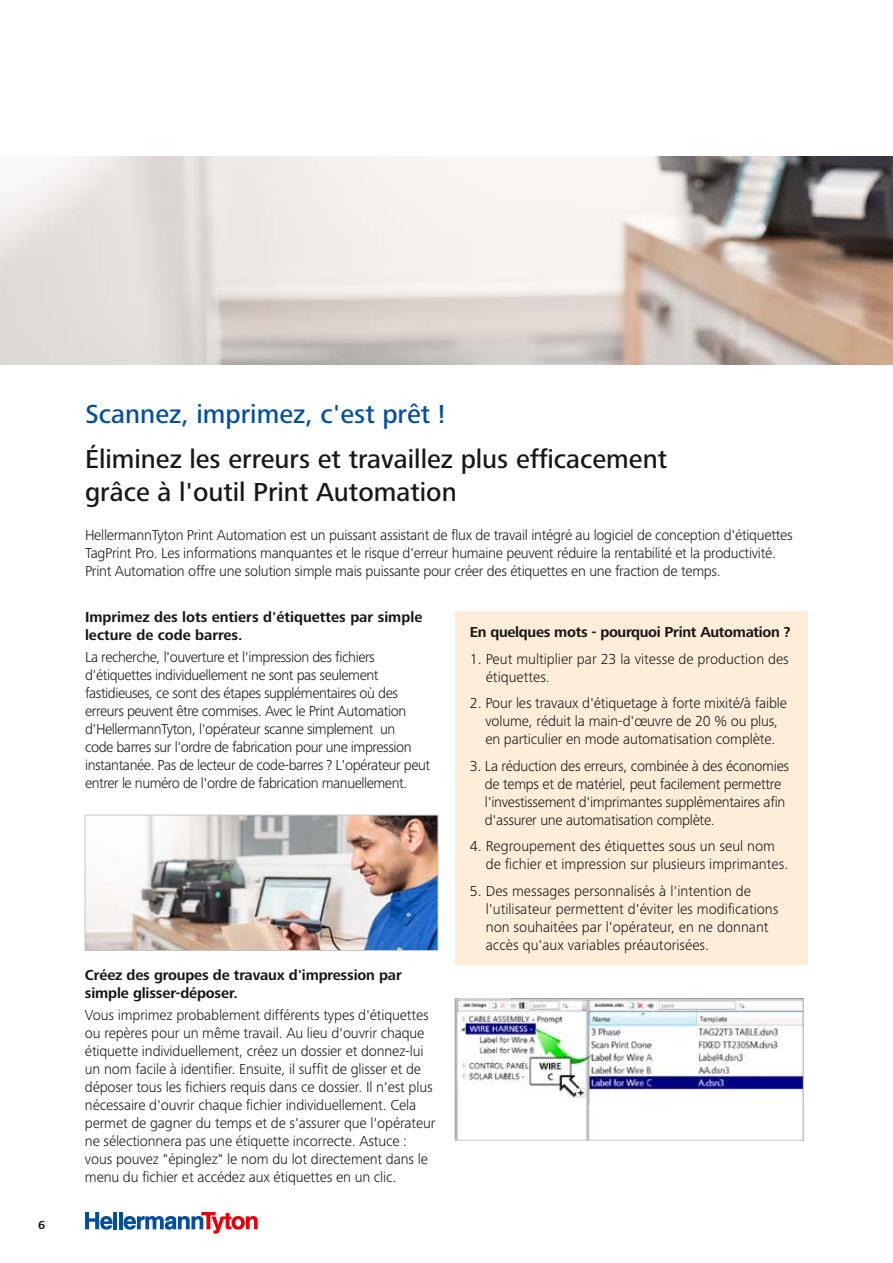
<style>
.page{position:relative;width:893px;height:1263px;background:#fff}
.page>*{position:absolute;margin:0;border:0;box-sizing:border-box;transform-origin:0 0}
.t1{font:500 27px/33px "Frutiger Next LTW1 G";color:#181716}
.t2{font:500 27px "Frutiger Next LTW1 G";color:#004e9e}
.t3{font:300 15px/18px "Frutiger Next LTW1 G";letter-spacing:-.02em;color:#181716}
.t4{font:300 15px/18px "Frutiger Next LTW1 G";color:#181716}
.t5{font:700 15px/18px "Frutiger Next LTW1 G";letter-spacing:-.01em;color:#181716}
.t6{font:700 12px "Frutiger Next LTW1 G";color:#181716}
</style>
<div class="page">
<hr style="left:114px;top:1212px;width:3px;height:17px;background:#004e9e">
<hr style="left:119px;top:1212px;width:4px;height:17px;background:#004e9e">
<svg style="left:85px;top:1212px;width:28px;height:17px"></svg>
<svg style="left:124px;top:1212px;width:134px;height:21px"></svg>
<img style="left:0;top:156px;width:893px;height:209px">
<img style="left:87px;top:817px;width:349px;height:132px">
<div style="left:85px;top:815px;width:353px;height:136px;border:1px solid #c5c6c6"></div>
<div style="left:455px;top:611px;width:353px;height:353px;background:#feedd9"></div>
<img style="left:457px;top:1000px;width:345px;height:138px">
<div style="left:455px;top:998px;width:349px;height:142px;border:1px solid #c5c6c6"></div>
<p class="t6" style="left:38px;top:1218px;width:9px">6</p>
<h1 class="t2" style="left:85px;top:399px;width:362px">Scannez, imprimez, c'est prêt !</h1>
<h1 class="t1" style="left:85px;top:444px;width:584px">Éliminez les erreurs et travaillez plus efficacement grâce à l'outil Print Automation</h1>
<p class="t3" style="left:85px;top:526px;width:709px">HellermannTyton Print Automation est un puissant assistant de flux de travail intégré au logiciel de conception d'étiquettes<br>TagPrint Pro. Les informations manquantes et le risque d'erreur humaine peuvent réduire la rentabilité et la productivité.<br>Print Automation offre une solution simple mais puissante pour créer des étiquettes en une fraction de temps.</p>
<p class="t5" style="left:85px;top:609px;width:339px">Imprimez des lots entiers d'étiquettes par simple lecture de code barres.</p>
<p class="t3" style="left:85px;top:648px;width:347px">La recherche, l'ouverture et l'impression des fichiers d'étiquettes individuellement ne sont pas seulement fastidieuses, ce sont des étapes supplémentaires où des erreurs peuvent être commises. Avec le Print Automation d'HellermannTyton, l'opérateur scanne simplement un<br>code barres sur l'ordre de fabrication pour une impression instantanée. Pas de lecteur de code-barres ? L'opérateur peut entrer le numéro de l'ordre de fabrication manuellement.</p>
<p class="t5" style="left:470px;top:624px;width:322px">En quelques mots - pourquoi Print Automation ?</p>
<p class="t4" style="left:486px;top:650px;width:305px;text-indent:-16px">1. Peut multiplier par 23 la vitesse de production des étiquettes.</p>
<p class="t3" style="left:470px;top:694px;width:319px;text-align:center">2. Pour les travaux d'étiquetage à forte mixité/à faible volume, réduit la main-d'œuvre de 20 % ou plus,<br>en particulier en mode automatisation complète.</p>
<p class="t3" style="left:485px;top:757px;width:306px;text-indent:-15px">3. La réduction des erreurs, combinée à des économies de temps et de matériel, peut facilement permettre l'investissement d'imprimantes supplémentaires afin d'assurer une automatisation complète.</p>
<p class="t4" style="left:486px;top:837px;width:304px;text-indent:-16px">4. Regroupement des étiquettes sous un seul nom de fichier et impression sur plusieurs imprimantes.</p>
<p class="t4" style="left:486px;top:882px;width:294px;text-indent:-16px">5. Des messages personnalisés à l'intention de l'utilisateur permettent d'éviter les modifications non souhaitées par l'opérateur, en ne donnant accès qu'aux variables préautorisées.</p>
<p class="t5" style="left:85px;top:966px;width:318px">Créez des groupes de travaux d'impression par simple glisser-déposer.</p>
<p class="t3" style="left:85px;top:1006px;width:352px">Vous imprimez probablement différents types d'étiquettes ou repères pour un même travail. Au lieu d'ouvrir chaque étiquette individuellement, créez un dossier et donnez-lui un nom facile à identifier. Ensuite, il suffit de glisser et de déposer tous les fichiers requis dans ce dossier. Il n'est plus nécessaire d'ouvrir chaque fichier individuellement. Cela permet de gagner du temps et de s'assurer que l'opérateur ne sélectionnera pas une étiquette incorrecte. Astuce : vous pouvez "épinglez" le nom du lot directement dans le menu du fichier et accédez aux étiquettes en un clic.</p>
</div>
